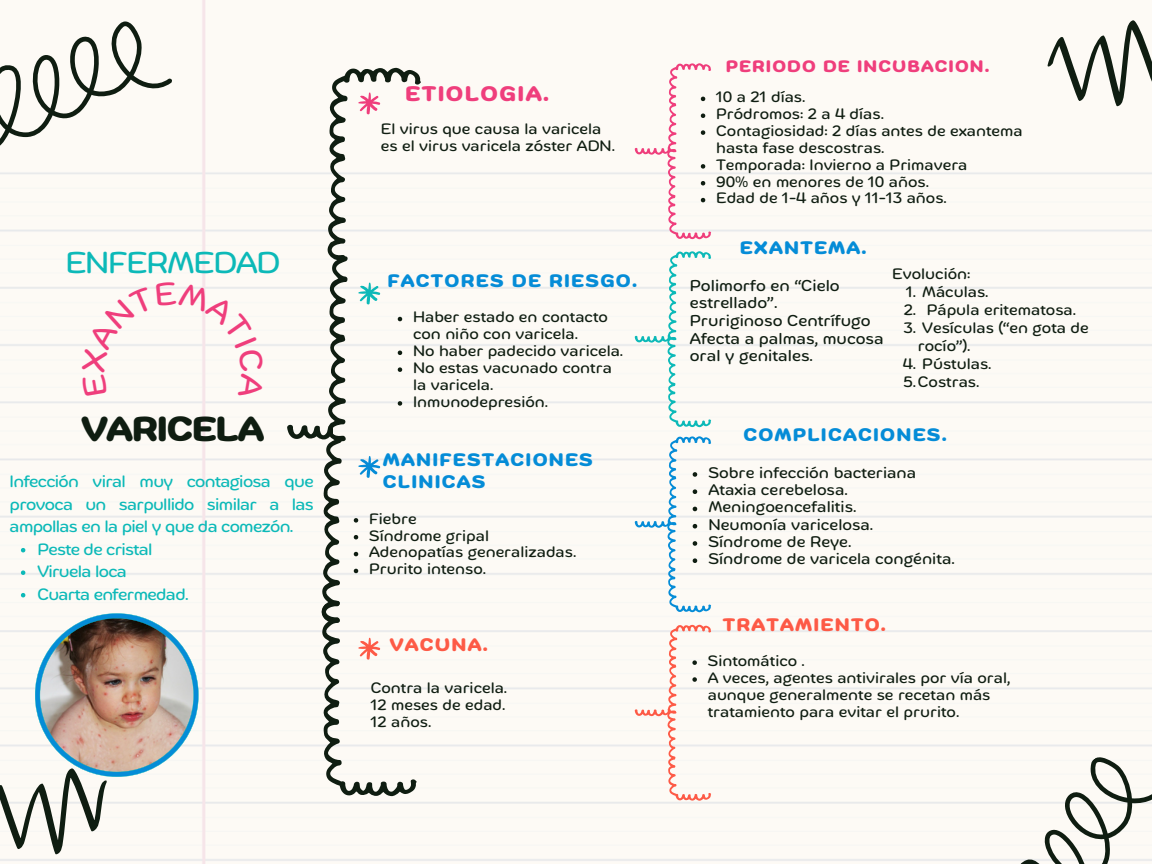
<style>
.page{position:relative;width:1152px;height:864px;background:#fdfaf5}
.page>*{position:absolute;margin:0;border:0;box-sizing:border-box;transform-origin:0 0}
.t1{font:700 34.5px "Mommi";letter-spacing:-.04em;color:#0f1d11}
.t2{font:30px "Mommi";letter-spacing:-.04em;color:#0cb9b8}
.t3{font:700 21px "Mommi";letter-spacing:.07em;color:#ef3e7c}
.t4{font:700 18px/21.3px "Mommi";letter-spacing:.07em;color:#058cd7}
.t5{font:700 18px "Mommi";letter-spacing:.07em;color:#fd5a46}
.t6{font:700 16.5px "Mommi";letter-spacing:.07em;color:#ef3e7c}
.t7{font:16.35px/22.5px "Mommi";letter-spacing:-.04em;color:#0cb9b8;text-align:justify}
.t8{font:15.6px/17.5px "Mommi";color:#0f1d11}
.t9{font:15.3px "Mommi";color:#0f1d11}
.t10{font:15px/16.8px "Mommi";color:#0f1d11}
</style>
<div class="page">
<svg style="left:635px;top:251px;width:76px;height:176px"></svg>
<svg style="left:0;top:21px;width:172px;height:128px"></svg>
<svg style="left:983px;top:732px;width:169px;height:132px"></svg>
<svg style="left:1037px;top:0;width:115px;height:132px"></svg>
<svg style="left:0;top:613px;width:199px;height:251px"></svg>
<svg style="left:635px;top:63px;width:76px;height:176px"></svg>
<svg style="left:288px;top:68px;width:133px;height:728px"></svg>
<svg style="left:635px;top:436px;width:76px;height:176px"></svg>
<svg style="left:635px;top:625px;width:76px;height:176px"></svg>
<svg style="left:21px;top:548px;width:4px;height:4px"></svg>
<svg style="left:21px;top:570px;width:4px;height:5px"></svg>
<svg style="left:21px;top:593px;width:4px;height:4px"></svg>
<div style="left:82px;top:282px;width:182px;height:117px;background:#fdfaf5"></div>
<p class="t2" style="left:65px;top:249px;width:217px">ENFERMEDAD</p>
<p class="t1" style="left:82px;top:413px;width:184px">VARICELA</p>
<p class="t7" style="left:10px;top:471px;width:306px">Infección viral muy contagiosa que provoca un sarpullido similar a las ampollas en la piel y que da comezón.</p>
<p class="t7" style="left:37px;top:539px;width:117px">Peste de cristal</p>
<p class="t7" style="left:37px;top:561px;width:91px">Viruela loca</p>
<p class="t7" style="left:37px;top:584px;width:153px">Cuarta enfermedad.</p>
<h5 class="t3" style="left:405px;top:85px;width:145px">ETIOLOGIA.</h5>
<p class="t10" style="left:381px;top:121px;width:236px">El virus que causa la varicela es el virus varicela zóster ADN.</p>
<p class="t4" style="left:388px;top:271px;width:251px">FACTORES DE RIESGO.</p>
<p class="t10" style="left:413px;top:310px;width:196px">Haber estado en contacto con niño con varicela.</p>
<p class="t10" style="left:413px;top:343px;width:212px">No haber padecido varicela.</p>
<p class="t10" style="left:413px;top:360px;width:200px">No estas vacunado contra la varicela.</p>
<p class="t10" style="left:413px;top:394px;width:137px">Inmunodepresión.</p>
<p class="t4" style="left:383px;top:450px;width:212px">MANIFESTACIONES<br>CLINICAS</p>
<p class="t10" style="left:369px;top:511px;width:49px">Fiebre</p>
<p class="t10" style="left:369px;top:528px;width:121px">Síndrome gripal</p>
<p class="t10" style="left:369px;top:545px;width:209px">Adenopatías generalizadas.</p>
<p class="t10" style="left:369px;top:561px;width:119px">Prurito intenso.</p>
<p class="t5" style="left:390px;top:637px;width:100px">VACUNA.</p>
<p class="t10" style="left:371px;top:681px;width:138px">Contra la varicela.</p>
<p class="t10" style="left:371px;top:697px;width:136px">12 meses de edad.</p>
<p class="t10" style="left:371px;top:714px;width:62px">12 años.</p>
<h5 class="t6" style="left:726px;top:58px;width:265px">PERIODO DE INCUBACION.</h5>
<p class="t10" style="left:716px;top:89px;width:91px">10 a 21 días.</p>
<p class="t10" style="left:716px;top:106px;width:169px">Pródromos: 2 a 4 días.</p>
<p class="t10" style="left:716px;top:123px;width:308px">Contagiosidad: 2 días antes de exantema hasta fase descostras.</p>
<h5 class="t10" style="left:716px;top:157px;width:253px">Temporada: Invierno a Primavera</h5>
<h3 class="t10" style="left:716px;top:174px;width:214px">90% en menores de 10 años.</h3>
<p class="t10" style="left:716px;top:191px;width:232px">Edad de 1-4 años y 11-13 años.</p>
<p class="t4" style="left:740px;top:238px;width:128px">EXANTEMA.</p>
<p class="t8" style="left:690px;top:277px;width:151px">Polimorfo en “Cielo</p>
<p class="t8" style="left:690px;top:295px;width:89px">estrellado”.</p>
<h4 class="t8" style="left:690px;top:313px;width:196px">Pruriginoso Centrífugo<br>Afecta a palmas, mucosa oral y genitales.</h4>
<p class="t10" style="left:892px;top:266px;width:80px">Evolución:</p>
<p class="t10" style="left:906px;top:284px;width:84px">1. Máculas.</p>
<p class="t10" style="left:904px;top:302px;width:174px">2. Pápula eritematosa.</p>
<h6 class="t10" style="left:918px;top:319px;width:173px;line-height:18px;text-indent:-14px">3. Vesículas (“en gota de rocío”).</h6>
<p class="t10" style="left:903px;top:356px;width:90px">4. Pústulas.</p>
<p class="t10" style="left:904px;top:374px;width:77px">5.Costras.</p>
<p class="t4" style="left:743px;top:424px;width:205px">COMPLICACIONES.</p>
<p class="t9" style="left:708px;top:466px;width:209px">Sobre infección bacteriana</p>
<p class="t9" style="left:708px;top:483px;width:141px">Ataxia cerebelosa.</p>
<p class="t9" style="left:708px;top:500px;width:150px">Meningoencefalitis.</p>
<p class="t9" style="left:708px;top:517px;width:166px">Neumonía varicelosa.</p>
<p class="t9" style="left:708px;top:535px;width:145px">Síndrome de Reye.</p>
<p class="t9" style="left:708px;top:552px;width:248px">Síndrome de varicela congénita.</p>
<p class="t5" style="left:723px;top:616px;width:165px">TRATAMIENTO.</p>
<p class="t10" style="left:708px;top:653px;width:99px">Sintomático .</p>
<h5 class="t10" style="left:708px;top:670px;width:304px">A veces, agentes antivirales por vía oral, aunque generalmente se recetan más tratamiento para evitar el prurito.</h5>
</div>
